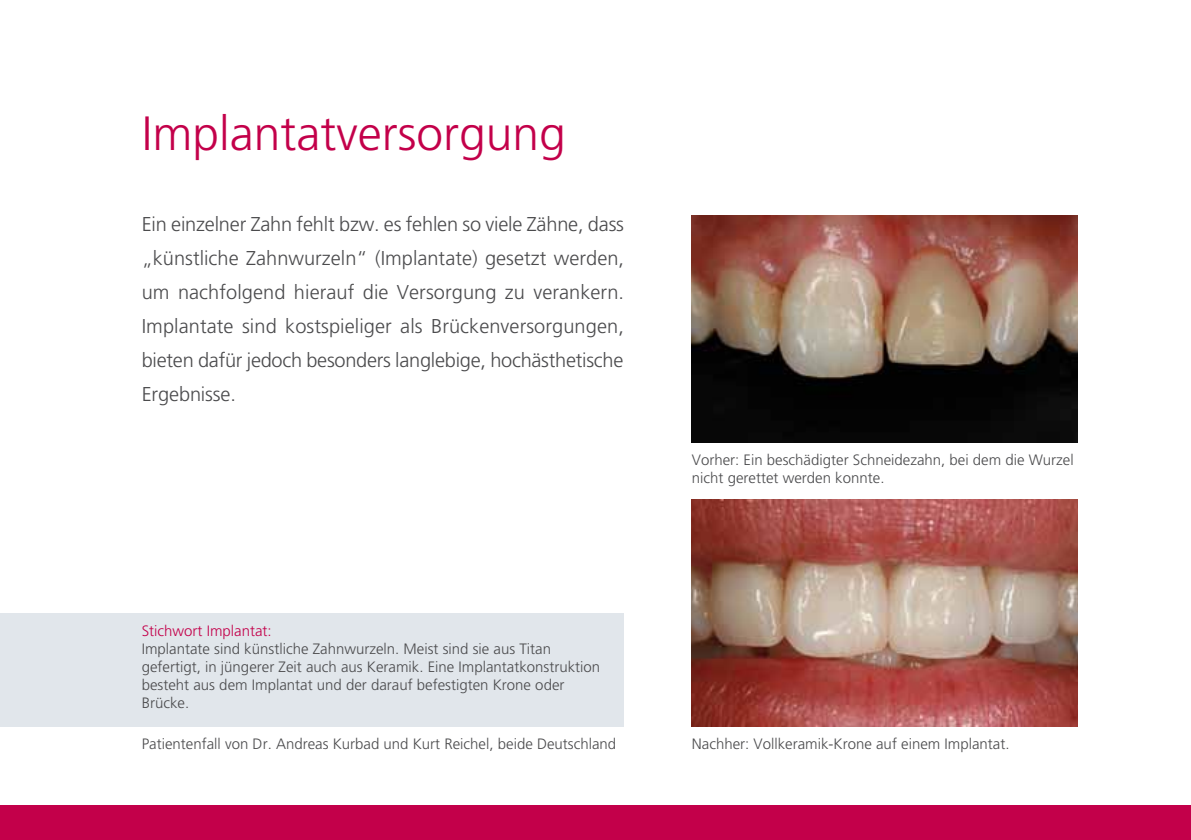
<style>
.page{position:relative;width:1191px;height:840px;background:#fff}
.page>*{position:absolute;margin:0;border:0;box-sizing:border-box;transform-origin:0 0}
.t1{font:300 48px "Frutiger";color:#c3004a}
.t2{font:300 20px/34px "Frutiger";letter-spacing:-.015em;color:#4b4b4d;text-align:justify}
.t3{font:300 15px/18px "Frutiger";color:#4b4b4d}
.t4{font:300 15px "Frutiger";color:#c3004a}
</style>
<div class="page">
<div style="left:0;top:805px;width:1191px;height:34px;background:#c3004a"></div>
<img style="left:692px;top:215px;width:385px;height:227px">
<div style="left:0;top:612px;width:624px;height:114px;background:#e1e6eb"></div>
<img style="left:692px;top:499px;width:385px;height:227px">
<h1 class="t1" style="left:142px;top:106px;width:426px">Implantatversorgung</h1>
<p class="t2" style="left:142px;top:207px;width:484px">Ein einzelner Zahn fehlt bzw. es fehlen so viele Zähne, dass „künstliche Zahnwurzeln“ (Implantate) gesetzt werden, um nachfolgend hierauf die Versorgung zu verankern.<br>Implantate sind kostspieliger als Brückenversorgungen, bieten dafür jedoch besonders langlebige, hochästhetische Ergebnisse.</p>
<p class="t4" style="left:142px;top:621px;width:131px">Stichwort Implantat:</p>
<p class="t3" style="left:142px;top:639px;width:460px">Implantate sind künstliche Zahnwurzeln. Meist sind sie aus Titan gefertigt, in jüngerer Zeit auch aus Keramik. Eine Implantatkonstruktion besteht aus dem Implantat und der darauf befestigten Krone oder Brücke.</p>
<p class="t3" style="left:142px;top:734px;width:476px">Patientenfall von Dr. Andreas Kurbad und Kurt Reichel, beide Deutschland</p>
<p class="t3" style="left:692px;top:451px;width:383px">Vorher: Ein beschädigter Schneidezahn, bei dem die Wurzel nicht gerettet werden konnte.</p>
<p class="t3" style="left:692px;top:734px;width:319px">Nachher: Vollkeramik-Krone auf einem Implantat.</p>
</div>
